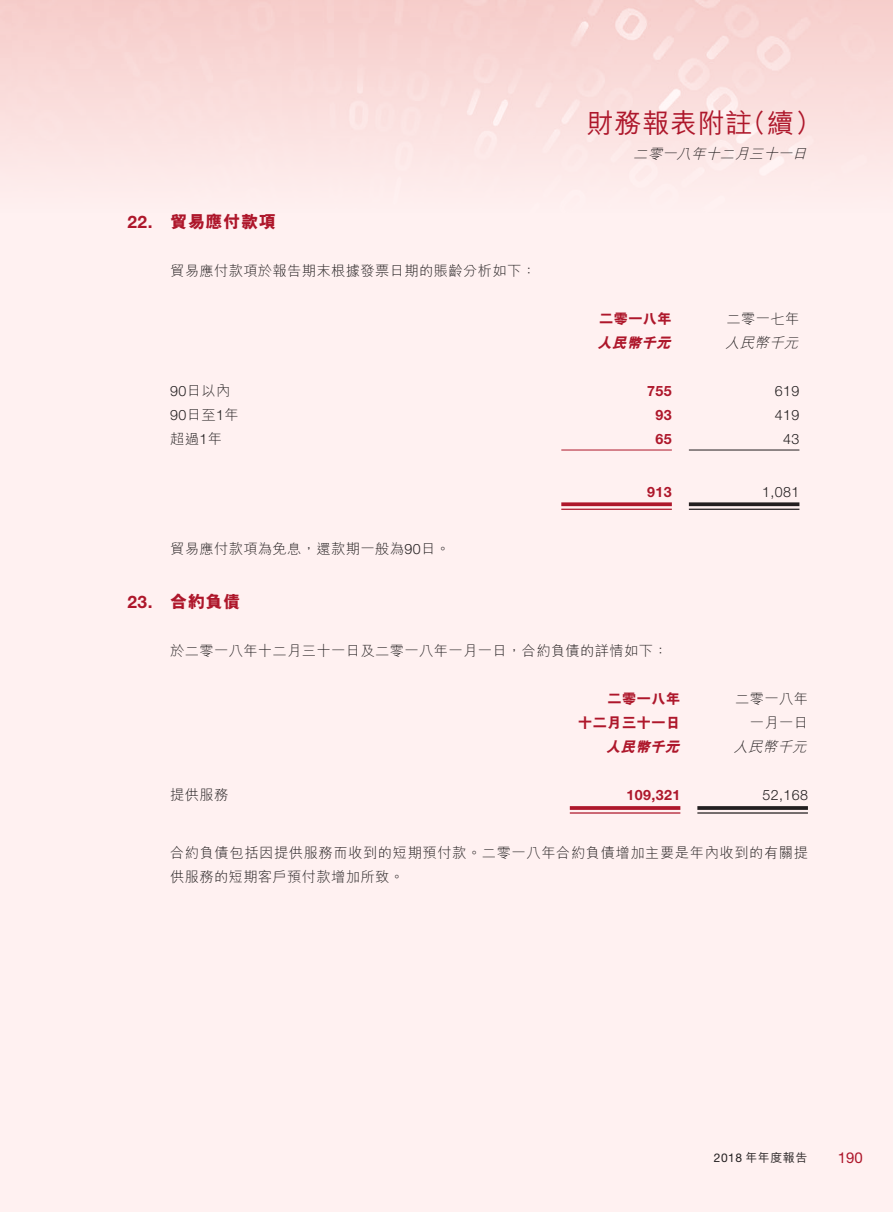
<style>
.page{position:relative;width:893px;height:1212px;background:#fff1f1}
.page>*{position:absolute;margin:0;border:0;box-sizing:border-box;transform-origin:0 0}
.t1{font:500 27px "M Hei HK";letter-spacing:.03em;color:#ae172b}
.t2{font:800 17.25px "M Hei HK";letter-spacing:.03em;color:#ae172b}
.t3{font:700 17.25px "Helvetica Neue LT Std";color:#ae172b}
.t4{font:15px "Helvetica Neue LT Std";color:#ae172b}
.t5{font:300 14.25px/24px "M Hei HK";letter-spacing:.03em;color:#231f20;text-align:right}
.t6{font:300 14.25px "Helvetica Neue LT Std";letter-spacing:.03em;color:#231f20}
.t7{font:italic 300 14.25px "M Hei HK";color:#231f20}
.t8{font:800 14.25px/24px "M Hei HK";letter-spacing:.03em;color:#ae172b;text-align:right}
.t9{font:700 14.25px "Helvetica Neue LT Std";letter-spacing:.03em;color:#ae172b}
.t10{font:italic 800 14.25px "M Hei HK";color:#ae172b}
.t11{font:500 12px "M Hei HK";letter-spacing:.04em;color:#231f20}
.s1{font-family:"Helvetica Neue LT Std"}
.s2{font-family:"M Hei HK"}
.s3{font-family:"Helvetica Neue LT Std";font-weight:400}
</style>
<div class="page">
<hr style="left:561px;top:450px;width:111px;height:1px;background:#ae172b">
<hr style="left:689px;top:450px;width:110px;height:1px;background:#231f20">
<svg style="left:561px;top:502px;width:111px;height:4px"></svg>
<hr style="left:561px;top:509px;width:111px;height:1px;background:#ae172b">
<svg style="left:689px;top:502px;width:110px;height:4px"></svg>
<hr style="left:689px;top:509px;width:110px;height:1px;background:#231f20">
<svg style="left:570px;top:806px;width:110px;height:4px"></svg>
<hr style="left:570px;top:812px;width:110px;height:2px;background:#ae172b">
<svg style="left:697px;top:806px;width:111px;height:4px"></svg>
<hr style="left:697px;top:812px;width:111px;height:2px;background:#231f20">
<h1 class="t1" style="left:587px;top:103px;width:167px">財務報表附註</h1>
<h1 class="t1" style="left:739px;top:103px;width:84px">（續(</h1>
<p class="t7" style="left:633px;top:147px;width:178px">二零一八年十二月三十一日</p>
<p class="t3" style="left:128px;top:211px;width:26px">22.</p>
<p class="t3" style="left:128px;top:591px;width:26px">23.</p>
<p class="t2" style="left:170px;top:213px;width:107px">貿易應付款項</p>
<p class="t5" style="left:170px;top:259px;width:367px">貿易應付款項於報告期末根據發票日期的賬齡分析如下：</p>
<p class="t5" style="left:170px;top:379px;width:62px"><span class="s1">90</span>日以內</p>
<p class="t6" style="left:170px;top:406px;width:70px">90<span class="s2">日至 年</span>1</p>
<p class="t5" style="left:170px;top:427px;width:53px">超過 年<span class="s1">1</span></p>
<p class="t5" style="left:170px;top:537px;width:281px">貿易應付款項為免息，還款期一般為<span class="s1">90</span>日。</p>
<p class="t2" style="left:170px;top:593px;width:72px">合約負債</p>
<p class="t8" style="left:599px;top:307px;width:74px">二零一八年</p>
<p class="t5" style="left:727px;top:307px;width:74px">二零一七年</p>
<p class="t10" style="left:598px;top:336px;width:78px">人民幣千元</p>
<p class="t7" style="left:725px;top:335px;width:78px">人民幣千元</p>
<p class="t9" style="left:647px;top:382px;width:26px">755</p>
<p class="t6" style="left:775px;top:382px;width:26px">619</p>
<p class="t9" style="left:656px;top:406px;width:18px">93</p>
<p class="t6" style="left:775px;top:406px;width:26px">419</p>
<p class="t9" style="left:656px;top:430px;width:18px">65</p>
<p class="t6" style="left:783px;top:430px;width:18px">43</p>
<p class="t9" style="left:647px;top:483px;width:26px">913</p>
<p class="t6" style="left:762px;top:483px;width:39px">1,081</p>
<p class="t5" style="left:170px;top:639px;width:499px">於二零一八年十二月三十一日及二零一八年一月一日，合約負債的詳情如下：</p>
<p class="t8" style="left:578px;top:687px;width:104px">二零一八年<br>十二月三十一日</p>
<p class="t5" style="left:735px;top:687px;width:74px">二零一八年一月一日</p>
<p class="t7" style="left:734px;top:740px;width:78px">人民幣千元</p>
<p class="t10" style="left:606px;top:740px;width:78px">人民幣千元</p>
<p class="t5" style="left:170px;top:783px;width:60px">提供服務</p>
<p class="t9" style="left:626px;top:786px;width:55px">109,321</p>
<p class="t6" style="left:762px;top:786px;width:47px">52,168</p>
<p class="t5" style="left:170px;top:840px;width:639px;text-align:left">合約負債包括因提供服務而收到的短期預付款。二零一八年合約負債增加主要是年內收到的有關提供服務的短期客戶預付款增加所致。</p>
<p class="t11" style="left:714px;top:1149px;width:95px"><span class="s3">2018</span> 年年度報告</p>
<p class="t4" style="left:838px;top:1149px;width:27px">190</p>
</div>
